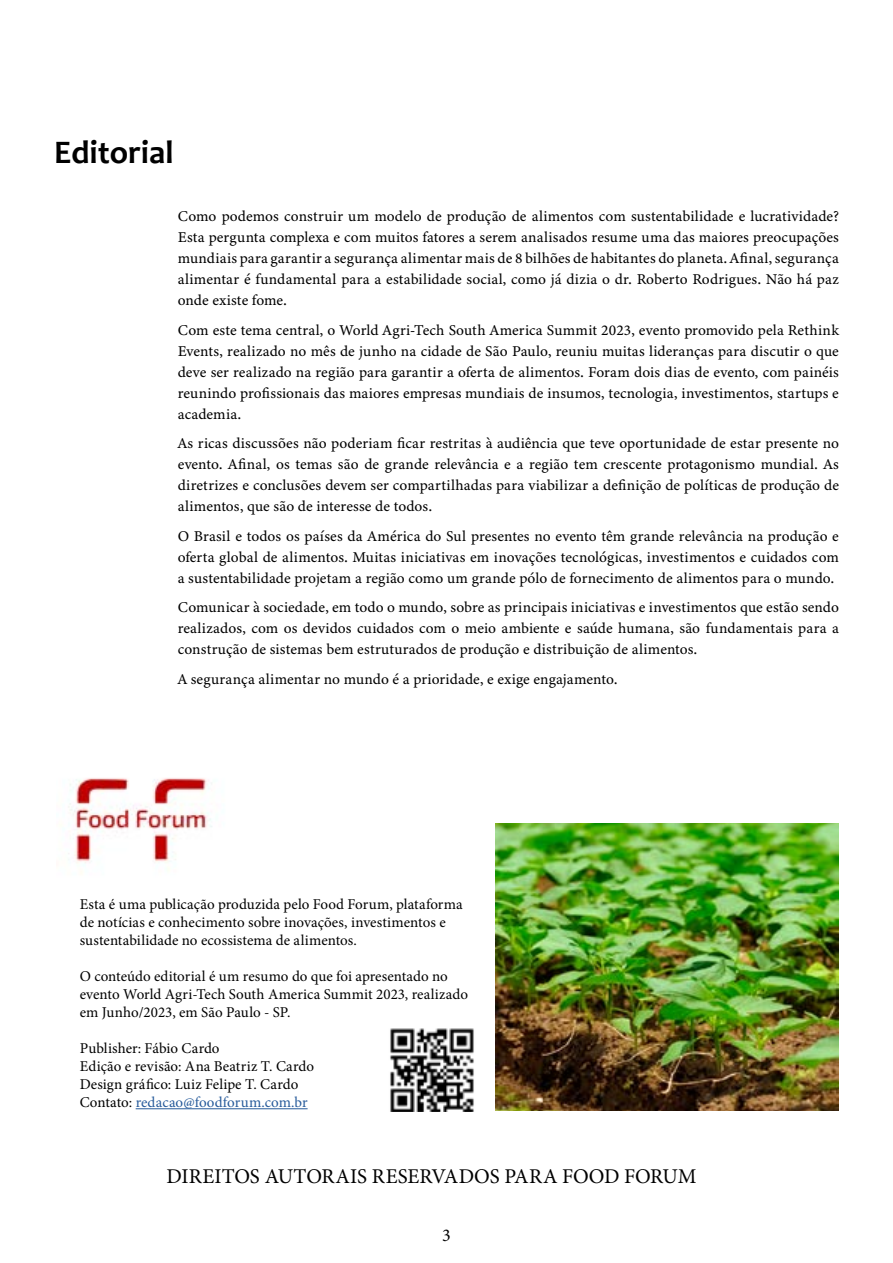
<style>
.page{position:relative;width:893px;height:1263px;background:#fff}
.page>*{position:absolute;margin:0;border:0;box-sizing:border-box;transform-origin:0 0}
.t1{font:700 33px "Candara";color:#000}
.t2{font:21px "Minion Pro";letter-spacing:-.005em;color:#000}
.t3{font:18px "Minion Pro";color:#000}
.t4{font:15px/21px "Minion Variable Concept";color:#000;text-align:justify}
.t5{font:15px/18px "Minion Pro";color:#000}
.s1{color:#275b9b}
</style>
<div class="page">
<img style="left:68px;top:778px;width:144px;height:96px">
<hr style="left:136px;top:1108px;width:172px;height:1px;background:#275b9b">
<img style="left:495px;top:823px;width:344px;height:288px">
<img style="left:390px;top:1028px;width:84px;height:83px">
<h1 class="t1" style="left:54px;top:132px;width:121px">Editorial</h1>
<p class="t4" style="left:178px;top:206px;width:663px">Como podemos construir um modelo de produção de alimentos com sustentabilidade e lucratividade?<br>Esta pergunta complexa e com muitos fatores a serem analisados resume uma das maiores preocupações mundiais para garantir a segurança alimentar mais de 8 bilhões de habitantes do planeta. Afinal, segurança alimentar é fundamental para a estabilidade social, como já dizia o dr. Roberto Rodrigues. Não há paz onde existe fome.</p>
<p class="t4" style="left:178px;top:319px;width:663px">Com este tema central, o World Agri-Tech South America Summit 2023, evento promovido pela Rethink Events, realizado no mês de junho na cidade de São Paulo, reuniu muitas lideranças para discutir o que deve ser realizado na região para garantir a oferta de alimentos. Foram dois dias de evento, com painéis reunindo profissionais das maiores empresas mundiais de insumos, tecnologia, investimentos, startups e academia.</p>
<p class="t4" style="left:178px;top:433px;width:663px">As ricas discussões não poderiam ficar restritas à audiência que teve oportunidade de estar presente no evento. Afinal, os temas são de grande relevância e a região tem crescente protagonismo mundial. As diretrizes e conclusões devem ser compartilhadas para viabilizar a definição de políticas de produção de alimentos, que são de interesse de todos.</p>
<p class="t4" style="left:178px;top:525px;width:663px">O Brasil e todos os países da América do Sul presentes no evento têm grande relevância na produção e oferta global de alimentos. Muitas iniciativas em inovações tecnológicas, investimentos e cuidados com a sustentabilidade projetam a região como um grande pólo de fornecimento de alimentos para o mundo.</p>
<p class="t4" style="left:178px;top:597px;width:663px">Comunicar à sociedade, em todo o mundo, sobre as principais iniciativas e investimentos que estão sendo realizados, com os devidos cuidados com o meio ambiente e saúde humana, são fundamentais para a construção de sistemas bem estruturados de produção e distribuição de alimentos.</p>
<p class="t4" style="left:178px;top:668px;width:441px">A segurança alimentar no mundo é a prioridade, e exige engajamento.</p>
<p class="t5" style="left:80px;top:895px;width:384px">Esta é uma publicação produzida pelo Food Forum, plataforma de notícias e conhecimento sobre inovações, investimentos e sustentabilidade no ecossistema de alimentos.</p>
<p class="t5" style="left:80px;top:967px;width:390px">O conteúdo editorial é um resumo do que foi apresentado no evento World Agri-Tech South America Summit 2023, realizado em Junho/2023, em São Paulo - SP.</p>
<p class="t5" style="left:80px;top:1039px;width:236px">Publisher: Fábio Cardo<br>Edição e revisão: Ana Beatriz T. Cardo Design gráfico: Luiz Felipe T. Cardo Contato: <span class="s1">redacao@foodforum.com.br</span></p>
<h2 class="t2" style="left:167px;top:1162px;width:531px">DIREITOS AUTORAIS RESERVADOS PARA FOOD FORUM</h2>
<p class="t3" style="left:442px;top:1223px;width:10px">3</p>
</div>
